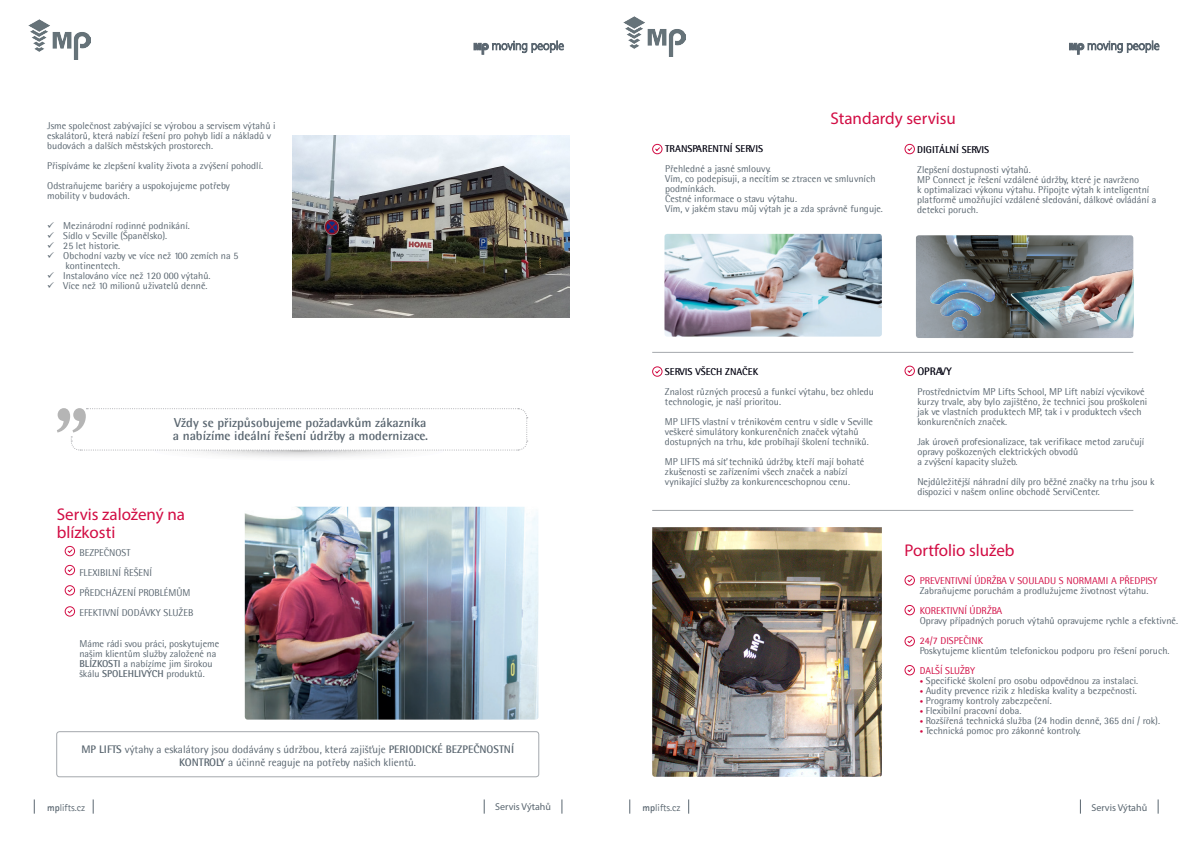
<style>
.page{position:relative;width:1191px;height:842px;background:#fff}
.page>*{position:absolute;margin:0;border:0;box-sizing:border-box;transform-origin:0 0}
.t1{font:17px/18px "Myriad Pro";color:#d20d44}
.t2{font:700 13px/13px "Agfa Rotis Semisans";color:#5a6670}
.t3{font:11px/13px "Agfa Rotis Semisans";color:#5a6670;text-align:center}
.t4{font:700 11px "Agfa Rotis Semisans";color:#00000f}
.t5{font:10px/10px "Agfa Rotis Semisans";color:#5a6670}
.t6{font:10px "Agfa Rotis Semisans";color:#d20d44}
.t7{font:700 10px "Agfa Rotis Semisans";color:#00000f}
.t8{font:10px "Myriad Pro";color:#5a6670}
.t9{font:10px "Agfa Rotis Sans Serif";color:#5a6670}
.t10{font:10px "Agfa Rotis Sans Serif";color:#d20d44}
.s1{font-weight:700}
.s2{font-size:7px;color:#d20d44}
</style>
<div class="page">
<svg style="left:474px;top:41px;width:89px;height:13px"></svg>
<svg style="left:484px;top:799px;width:1px;height:15px"></svg>
<svg style="left:561px;top:799px;width:1px;height:15px"></svg>
<svg style="left:34px;top:799px;width:1px;height:15px"></svg>
<svg style="left:93px;top:799px;width:1px;height:15px"></svg>
<svg style="left:1069px;top:41px;width:90px;height:13px"></svg>
<svg style="left:1080px;top:799px;width:1px;height:15px"></svg>
<svg style="left:1157px;top:799px;width:1px;height:15px"></svg>
<svg style="left:629px;top:799px;width:1px;height:15px"></svg>
<svg style="left:688px;top:799px;width:1px;height:15px"></svg>
<div style="left:56px;top:731px;width:483px;height:46px;border:1px solid #a4a8ad;border-radius:3px"></div>
<img style="left:652px;top:527px;width:230px;height:250px">
<svg style="left:904px;top:575px;width:11px;height:11px"></svg>
<svg style="left:904px;top:605px;width:11px;height:11px"></svg>
<svg style="left:904px;top:636px;width:11px;height:11px"></svg>
<svg style="left:904px;top:665px;width:11px;height:11px"></svg>
<img style="left:664px;top:234px;width:218px;height:103px">
<img style="left:916px;top:235px;width:217px;height:103px">
<img style="left:292px;top:135px;width:278px;height:183px">
<img style="left:1004px;top:251px;width:129px;height:85px">
<img style="left:916px;top:268px;width:98px;height:70px">
<hr style="left:652px;top:352px;width:481px;height:1px;background:#a4a8ad">
<hr style="left:652px;top:510px;width:481px;height:1px;background:#a4a8ad">
<svg style="left:652px;top:366px;width:11px;height:11px"></svg>
<svg style="left:904px;top:365px;width:11px;height:11px"></svg>
<svg style="left:904px;top:144px;width:11px;height:11px"></svg>
<img style="left:245px;top:507px;width:293px;height:213px">
<svg style="left:64px;top:545px;width:11px;height:12px"></svg>
<svg style="left:64px;top:564px;width:11px;height:12px"></svg>
<svg style="left:64px;top:585px;width:11px;height:11px"></svg>
<svg style="left:64px;top:606px;width:11px;height:11px"></svg>
<img style="left:28px;top:19px;width:62px;height:40px">
<img style="left:624px;top:16px;width:61px;height:41px">
<svg style="left:652px;top:144px;width:11px;height:11px"></svg>
<svg style="left:57px;top:408px;width:471px;height:49px"></svg>
<p class="t5" style="left:47px;top:120px;width:230px">Jsme společnost zabývající se výrobou a servisem výtahů i eskalátorů, která nabízí řešení pro pohyb lidí a nákladů v budovách a dalších městských prostorech.</p>
<p class="t5" style="left:47px;top:155px;width:217px;line-height:20px">Přispíváme ke zlepšení kvality života a zvýšení pohodlí.<br>Odstraňujeme bariéry a uspokojujeme potřeby</p>
<p class="t5" style="left:47px;top:190px;width:84px">mobility v budovách.</p>
<p class="t5" style="left:47px;top:220px;width:144px">✓ Mezinárodní rodinné podnikání.</p>
<p class="t5" style="left:47px;top:230px;width:122px">✓ Sídlo v Seville (Španělsko).</p>
<p class="t5" style="left:47px;top:240px;width:75px">✓ 25 let historie.</p>
<p class="t5" style="left:65px;top:250px;width:174px;text-indent:-18px">✓ Obchodní vazby ve více než 100 zemích na 5 kontinentech.</p>
<p class="t5" style="left:47px;top:270px;width:165px">✓ Instalováno více než 120 000 výtahů.</p>
<p class="t5" style="left:47px;top:280px;width:162px">✓ Více než 10 milionů uživatelů denně.</p>
<h2 class="t2" style="left:173px;top:416px;width:257px">Vždy se přizpůsobujeme požadavkům zákazníka a nabízíme ideální řešení údržby a modernizace.</h2>
<h1 class="t1" style="left:57px;top:504px;width:130px">Servis založený na blízkosti</h1>
<p class="t5" style="left:79px;top:542px;width:116px;line-height:20px">BEZPEČNOST<br>FLEXIBILNÍ ŘEŠENÍ<br>PŘEDCHÁZENÍ PROBLÉMŮM<br>EFEKTIVNÍ DODÁVKY SLUŽEB</p>
<p class="t5" style="left:79px;top:639px;width:141px">Máme rádi svou práci, poskytujeme našim klientům služby založené na <span class="s1">BLÍZKOSTI</span> a nabízíme jim širokou škálu <span class="s1">SPOLEHLIVÝCH</span> produktů.</p>
<p class="t3" style="left:81px;top:742px;width:434px"><span class="s1">MP LIFTS</span> výtahy a eskalátory jsou dodávány s údržbou, která zajišťuje <span class="s1">PERIODICKÉ BEZPEČNOSTNÍ<br>KONTROLY</span> a účinně reaguje na potřeby našich klientů.</p>
<h1 class="t1" style="left:830px;top:109px;width:127px">Standardy servisu</h1>
<p class="t7" style="left:917px;top:143px;width:74px">DIGITÁLNÍ SERVIS</p>
<p class="t5" style="left:917px;top:164px;width:241px">Zlepšení dostupnosti výtahů.<br>MP Connect je řešení vzdálené údržby, které je navrženo<br>k optimalizaci výkonu výtahu. Připojte výtah k inteligentní platformě umožňující vzdálené sledování, dálkové ovládání a detekci poruch.</p>
<p class="t7" style="left:665px;top:143px;width:99px">TRANSPARENTNÍ SERVIS</p>
<p class="t5" style="left:665px;top:164px;width:219px">Přehledné a jasné smlouvy.<br>Vím, co podepisuji, a necítím se ztracen ve smluvních podmínkách.<br>Čestné informace o stavu výtahu.<br>Vím, v jakém stavu můj výtah je a zda správně funguje.</p>
<p class="t7" style="left:665px;top:365px;width:95px">SERVIS VŠECH ZNAČEK</p>
<p class="t5" style="left:665px;top:386px;width:211px">Znalost různých procesů a funkcí výtahu, bez ohledu technologie, je naší prioritou.</p>
<p class="t5" style="left:665px;top:416px;width:209px">MP LIFTS vlastní v trénikovém centru v sídle v Seville veškeré simulátory konkurenčních značek výtahů dostupných na trhu, kde probíhají školení techniků.</p>
<p class="t5" style="left:665px;top:456px;width:201px">MP LIFTS má síť techniků údržby, kteří mají bohaté zkušenosti se zařízeními všech značek a nabízí vynikající služby za konkurenceschopnou cenu.</p>
<p class="t4" style="left:917px;top:364px;width:36px">OPRAVY</p>
<p class="t5" style="left:917px;top:386px;width:231px">Prostřednictvím MP Lifts School, MP Lift nabízí výcvikové kurzy trvale, aby bylo zajištěno, že technici jsou proškoleni jak ve vlastních produktech MP, tak i v produktech všech konkurenčních značek.</p>
<p class="t5" style="left:917px;top:436px;width:228px">Jak úroveň profesionalizace, tak verifikace metod zaručují opravy poškozených elektrických obvodů<br>a zvýšení kapacity služeb.</p>
<p class="t5" style="left:917px;top:476px;width:239px">Nejdůležitější náhradní díly pro běžné značky na trhu jsou k dispozici v našem online obchodě ServiCenter.</p>
<h1 class="t1" style="left:904px;top:541px;width:112px">Portfolio služeb</h1>
<p class="t6" style="left:919px;top:575px;width:239px">PREVENTIVNÍ ÚDRŽBA V SOULADU S NORMAMI A PŘEDPISY</p>
<p class="t5" style="left:919px;top:586px;width:230px">Zabraňujeme poruchám a prodlužujeme životnost výtahu.</p>
<p class="t6" style="left:919px;top:605px;width:84px">KOREKTIVNÍ ÚDRŽBA</p>
<p class="t5" style="left:919px;top:616px;width:260px">Opravy případných poruch výtahů opravujeme rychle a efektivně.</p>
<p class="t6" style="left:919px;top:635px;width:65px">24/7 DISPEČINK</p>
<p class="t5" style="left:919px;top:646px;width:251px">Poskytujeme klientům telefonickou podporu pro řešení poruch.</p>
<p class="t10" style="left:919px;top:665px;width:57px">DALŠÍ SLUŽBY</p>
<p class="t5" style="left:919px;top:676px;width:220px"><span class="s2">•</span> Specifické školení pro osobu odpovědnou za instalaci.</p>
<p class="t5" style="left:919px;top:686px;width:218px"><span class="s2">•</span> Audity prevence rizik z hlediska kvality a bezpečnosti.</p>
<p class="t5" style="left:919px;top:696px;width:133px"><span class="s2">•</span> Programy kontroly zabezpečení.</p>
<p class="t5" style="left:919px;top:706px;width:103px"><span class="s2">•</span> Flexibilní pracovní doba.</p>
<p class="t5" style="left:919px;top:716px;width:242px"><span class="s2">•</span> Rozšířená technická služba (24 hodin denně, 365 dní / rok).</p>
<p class="t5" style="left:919px;top:726px;width:162px"><span class="s2">•</span> Technická pomoc pro zákonné kontroly.</p>
<p class="t9" style="left:47px;top:801px;width:39px"><span class="s1">mp</span>lifts.cz</p>
<p class="t8" style="left:495px;top:801px;width:57px">Servis Výtahů</p>
<p class="t9" style="left:642px;top:801px;width:39px"><span class="s1">mp</span>lifts.cz</p>
<p class="t8" style="left:1091px;top:802px;width:57px">Servis Výtahů</p>
</div>
